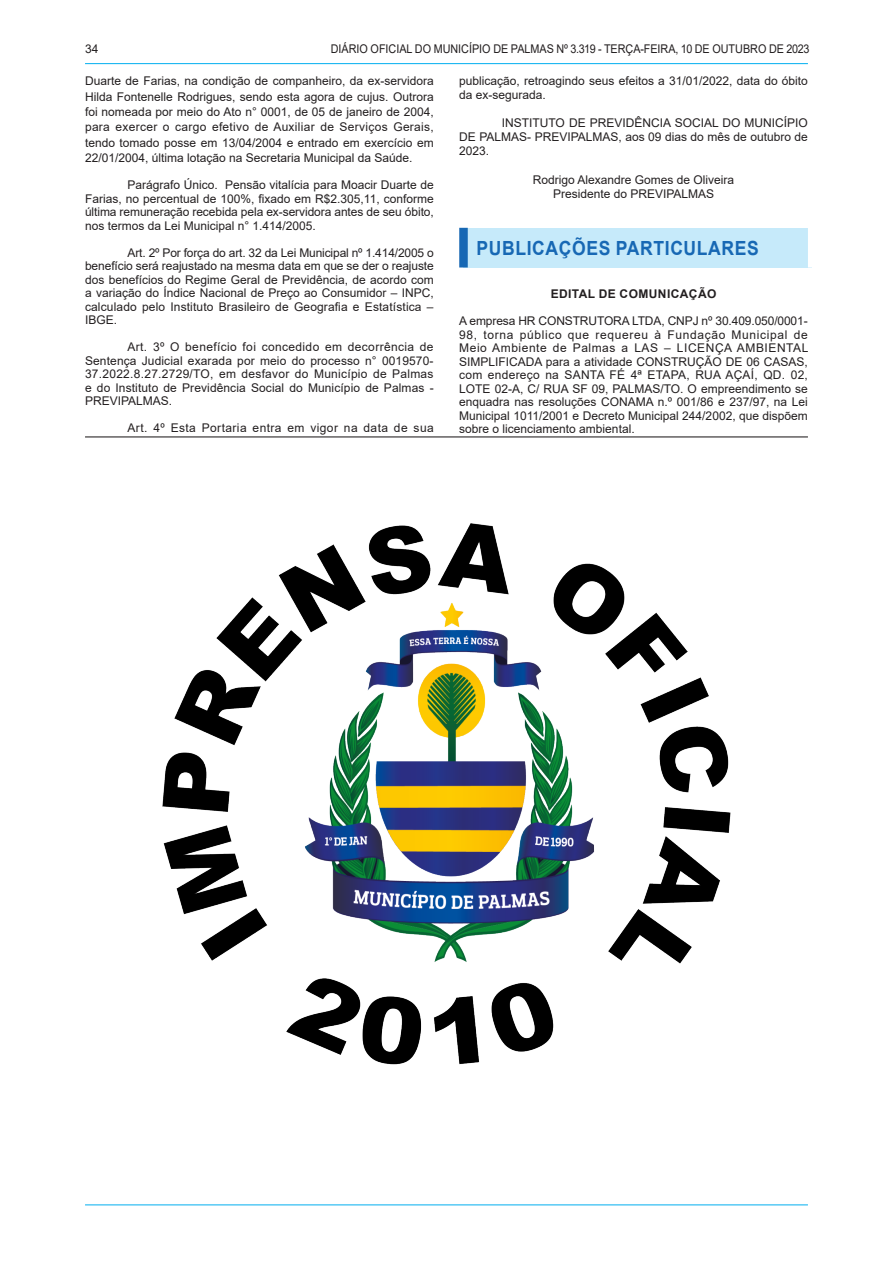
<style>
.page{position:relative;width:893px;height:1263px;background:#fff}
.page>*{position:absolute;margin:0;border:0;box-sizing:border-box;transform-origin:0 0}
.CHANCELA{font:700 19.5px "Arial";letter-spacing:.035em;color:#1768b4;scale:.9 1}
.TEXTO{font:12px/13.5px "Arial";color:#231f20;text-align:justify}
.SEM_PARAGRAFO{font:12px/13.5px "Arial";color:#231f20;text-align:justify}
.SEM_PARAGRAFO-2{font:12px "Arial";color:#231f20;scale:.9 1}
.ASSINATURA{font:12px "Arial";color:#231f20}
.TEXTO-2{font:12px "Arial";letter-spacing:.035em;color:#231f20}
.TITULO{font:700 12px "Arial";letter-spacing:.035em;color:#231f20}
</style>
<div class="page">
<hr style="left:85px;top:63px;width:723px;height:1px;background:#00aeef">
<hr style="left:85px;top:1204px;width:723px;height:1px;background:#00aeef">
<div style="left:463px;top:228px;width:349px;height:39px;background:#c6eafa"></div>
<div style="left:459px;top:228px;width:9px;height:39px;background:#1768b4"></div>
<div style="left:808px;top:228px;width:8px;height:39px;background:#fff"></div>
<hr style="left:85px;top:436px;width:723px;height:1px;background:#231f20">
<img style="left:163px;top:523px;width:567px;height:542px">
<p class="SEM_PARAGRAFO" style="left:85px;top:42px;width:15px">34</p>
<p class="SEM_PARAGRAFO-2" style="left:331px;top:40px;width:533px">DIÁRIO OFICIAL DO MUNICÍPIO DE PALMAS Nº 3.319 - TERÇA-FEIRA, 10 DE OUTUBRO DE 2023</p>
<p class="TEXTO" style="left:85px;top:73px;width:350px;line-height:15.5px">Duarte de Farias, na condição de companheiro, da ex-servidora Hilda Fontenelle Rodrigues, sendo esta agora de cujus. Outrora foi nomeada por meio do Ato n° 0001, de 05 de janeiro de 2004, para exercer o cargo efetivo de Auxiliar de Serviços Gerais, tendo tomado posse em 13/04/2004 e entrado em exercício em 22/01/2004, última lotação na Secretaria Municipal da Saúde.</p>
<p class="TEXTO" style="left:85px;top:178px;width:350px;text-indent:43px">Parágrafo Ú nico. Pensão vitalícia para Moacir Duarte de Farias, no percentual de 100%, fixado em R$2.305,11, conforme última remuneração recebida pela ex-servidora antes de seu óbito, nos termos da Lei Municipal n° 1.414/2005.</p>
<p class="TEXTO" style="left:85px;top:246px;width:350px;text-indent:43px">Art. 2º Por força do art. 32 da Lei Municipal nº 1.414/2005 o benefício será reajustado na mesma data em que se der o reajuste dos benefícios do Regime Geral de Previdência, de acordo com a variação do Índice Nacional de Preço ao Consumidor – INPC, calculado pelo Instituto Brasileiro de Geografia e Estatística – IBGE.</p>
<p class="TEXTO" style="left:85px;top:340px;width:350px;text-indent:43px">Art. 3º O benefício foi concedido em decorrência de Sentença Judicial exarada por meio do processo n° 0019570- 37.2022.8.27.2729/TO, em desfavor do Município de Palmas e do Instituto de Previdência Social do Município de Palmas - PREVIPALMAS.</p>
<p class="TEXTO-2" style="left:128px;top:420px;width:308px">Art. 4º Esta Portaria entra em vigor na data de sua</p>
<p class="TEXTO" style="left:459px;top:74px;width:350px">publicação, retroagindo seus efeitos a 31/01/2022, data do óbito da ex-segurada.</p>
<p class="TEXTO" style="left:459px;top:115px;width:350px;line-height:14.2px;text-indent:43px">INSTITUTO DE PREVIDÊNCIA SOCIAL DO MUNICÍPIO DE PALMAS- PREVIPALMAS, aos 09 dias do mês de outubro de 2023.</p>
<p class="ASSINATURA" style="left:533px;top:171px;width:203px">Rodrigo Alexandre Gomes de Oliveira</p>
<p class="ASSINATURA" style="left:553px;top:185px;width:163px">Presidente do PREVIPALMAS</p>
<p class="CHANCELA" style="left:477px;top:234px;width:315px">PUBLICAÇÕES PARTICULARES</p>
<p class="TITULO" style="left:551px;top:285px;width:167px">EDITAL DE COMUNICAÇÃO</p>
<p class="SEM_PARAGRAFO" style="left:459px;top:314px;width:351px">A empresa HR CONSTRUTORA LTDA, CNPJ nº 30.409.050/0001- 98, torna público que requereu à Fundação Municipal de Meio Ambiente de Palmas a LAS – LICENÇA AMBIENTAL SIMPLIFICADA para a atividade CONSTRUÇÃO DE 06 CASAS, com endereço na SANTA FÉ 4ª ETAPA, RUA AÇAÍ, QD. 02, LOTE 02-A, C/ RUA SF 09, PALMAS/TO. O empreendimento se enquadra nas resoluções CONAMA n.º 001/86 e 237/97, na Lei Municipal 1011/2001 e Decreto Municipal 244/2002, que dispõem sobre o licenciamento ambiental.</p>
</div>
